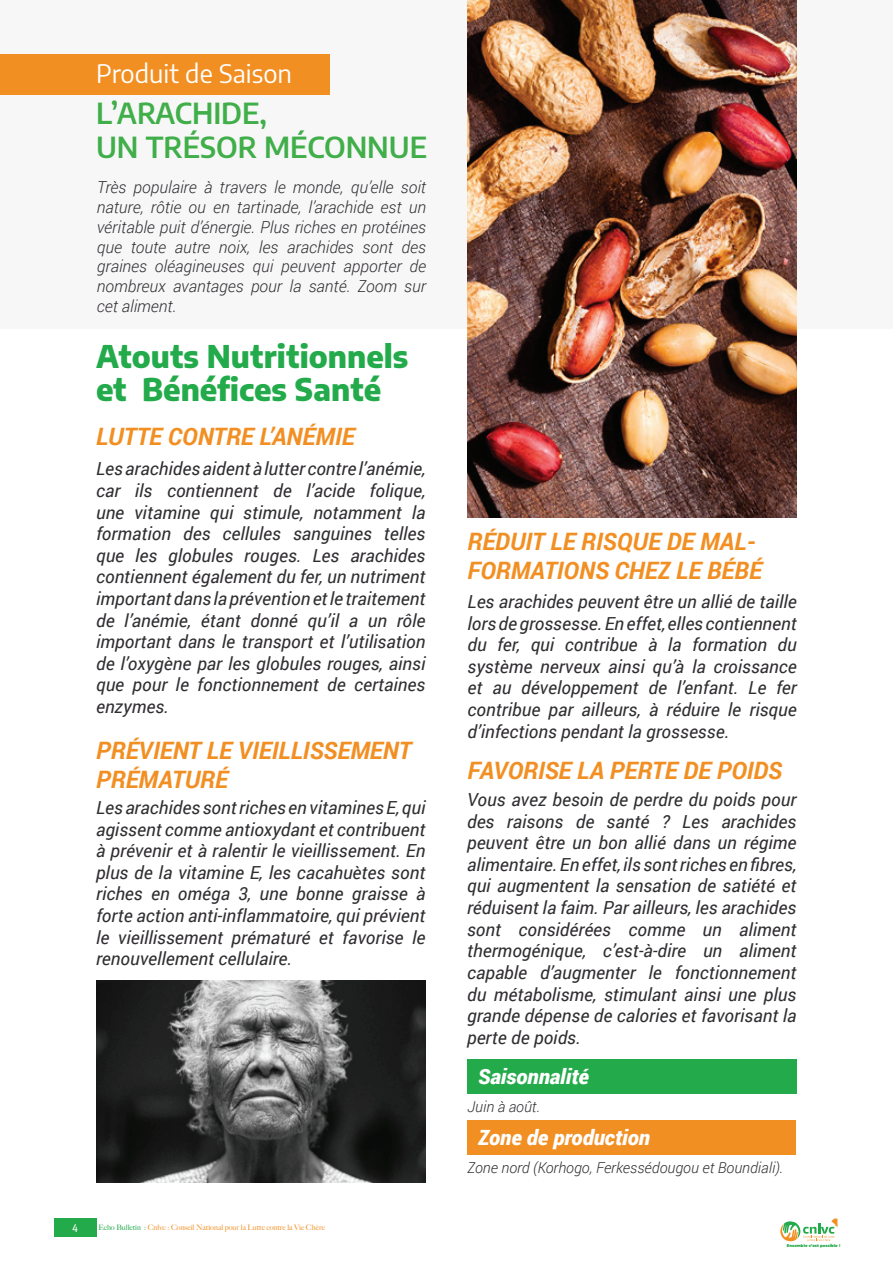
<style>
.page{position:relative;width:893px;height:1263px;background:#fff}
.page>*{position:absolute;margin:0;border:0;box-sizing:border-box;transform-origin:0 0}
.t1{font:800 30.75px/33px "Encode Sans";color:#23aa4a}
.t2{font:600 28.5px/34.2px "Encode Sans";color:#40ae49}
.t3{font:25.5px "Encode Sans";color:#fff}
.t4{font:italic 700 24px/28.8px "Roboto";color:#f28f23}
.t5{font:italic 900 21px "Roboto";color:#fff}
.t6{font:italic 18px/21.6px "Roboto";color:#312e32;text-align:justify}
.t7{font:italic 300 16.5px/19.8px "Roboto";color:#312e32;text-align:justify}
.t8{font:italic 300 15px "Roboto";color:#312e32}
.t9{font:500 10.5px "Encode Sans Compressed";color:#fff}
.t10{font:500 7.5px "Big Caslon";color:#f28f23}
.t11{font:900 3.9px "Montserrat";color:#23aa4a}
.s1{color:#23aa4a}
</style>
<div class="page">
<div style="left:54px;top:1218px;width:42px;height:19px;background:#23aa4a"></div>
<svg style="left:780px;top:1218px;width:57px;height:24px"></svg>
<div style="left:467px;top:1059px;width:330px;height:34px;background:#23aa4a"></div>
<div style="left:467px;top:1120px;width:329px;height:34px;background:#f28f23"></div>
<div style="left:0;top:0;width:893px;height:328px;background:#f7f7f8"></div>
<div style="left:0;top:54px;width:329px;height:40px;background:#f28f23"></div>
<img style="left:467px;top:0;width:330px;height:518px">
<img style="left:96px;top:981px;width:329px;height:201px">
<h3 class="t3" style="left:96px;top:56px;width:197px">Produit de Saison</h3>
<h2 class="t2" style="left:96px;top:94px;width:333px">L’ARACHIDE,<br>UN TRÉSOR MÉCONNUE</h2>
<p class="t7" style="left:97px;top:177px;width:331px">Très populaire à travers le monde, qu’elle soit nature, rôtie ou en tartinade, l’arachide est un véritable puit d’énergie. Plus riches en protéines que toute autre noix, les arachides sont des graines oléagineuses qui peuvent apporter de nombreux avantages pour la santé. Zoom sur cet aliment.</p>
<h1 class="t1" style="left:96px;top:337px;width:314px">Atouts Nutritionnels et Bénéfices Santé</h1>
<h3 class="t4" style="left:96px;top:422px;width:260px">LUTTE CONTRE L’ANÉMIE</h3>
<p class="t6" style="left:96px;top:458px;width:331px">Les arachides aident à lutter contre l’anémie, car ils contiennent de l’acide folique, une vitamine qui stimule, notamment la formation des cellules sanguines telles que les globules rouges. Les arachides contiennent également du fer, un nutriment important dans la prévention et le traitement de l’anémie, étant donné qu’il a un rôle important dans le transport et l’utilisation de l’oxygène par les globules rouges, ainsi que pour le fonctionnement de certaines enzymes.</p>
<h3 class="t4" style="left:96px;top:735px;width:317px">PRÉVIENT LE VIEILLISSEMENT<br>PRÉMATURÉ</h3>
<p class="t6" style="left:96px;top:796px;width:331px">Les arachides sont riches en vitamines E, qui agissent comme antioxydant et contribuent à prévenir et à ralentir le vieillissement. En plus de la vitamine E, les cacahuètes sont riches en oméga 3, une bonne graisse à forte action anti-inflammatoire, qui prévient le vieillissement prématuré et favorise le renouvellement cellulaire.</p>
<p class="t9" style="left:72px;top:1221px;width:7px">4</p>
<p class="t10" style="left:98px;top:1221px;width:228px"><span class="s1">Echo Bulletin :</span> Cnlvc : Conseil National pour la Lutte contre la Vie Chère</p>
<h3 class="t4" style="left:467px;top:526px;width:296px">RÉDUIT LE RISQUE DE MAL-<br>FORMATIONS CHEZ LE BÉBÉ</h3>
<p class="t6" style="left:467px;top:590px;width:331px">Les arachides peuvent être un allié de taille lors de grossesse. En effet, elles contiennent du fer, qui contribue à la formation du système nerveux ainsi qu’à la croissance et au développement de l’enfant. Le fer contribue par ailleurs, à réduire le risque d’infections pendant la grossesse.</p>
<h3 class="t4" style="left:467px;top:755px;width:316px">FAVORISE LA PERTE DE POIDS</h3>
<p class="t6" style="left:467px;top:788px;width:331px">Vous avez besoin de perdre du poids pour des raisons de santé ? Les arachides peuvent être un bon allié dans un régime alimentaire. En effet, ils sont riches en fibres, qui augmentent la sensation de satiété et réduisent la faim. Par ailleurs, les arachides sont considérées comme un aliment thermogénique, c’est-à-dire un aliment capable d’augmenter le fonctionnement du métabolisme, stimulant ainsi une plus grande dépense de calories et favorisant la perte de poids.</p>
<p class="t5" style="left:478px;top:1062px;width:112px">Saisonnalité</p>
<p class="t8" style="left:467px;top:1096px;width:74px">Juin à août.</p>
<p class="t5" style="left:478px;top:1123px;width:173px">Zone de production</p>
<p class="t8" style="left:467px;top:1157px;width:317px">Zone nord (Korhogo, Ferkessédougou et Boundiali).</p>
<p class="t11" style="left:787px;top:1243px;width:55px">Ensemble c’est possible !</p>
</div>
